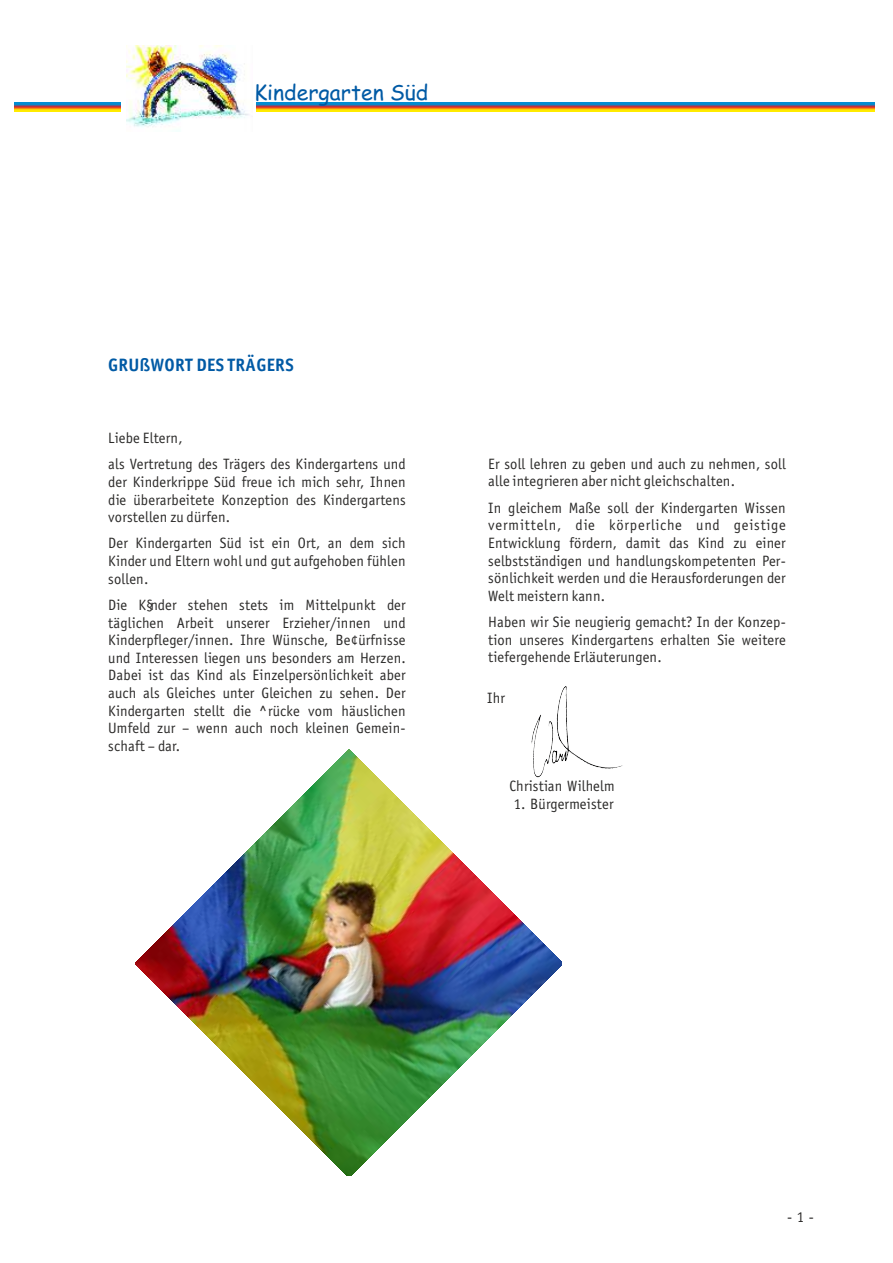
<style>
.page{position:relative;width:893px;height:1263px;background:#fff}
.page>*{position:absolute;margin:0;border:0;box-sizing:border-box;transform-origin:0 0}
.t1{font:21.3px "Comic Sans MS";color:#005aa5}
.t2{font:700 18px "Officina Sans";color:#005aa5}
.t3{font:15px/17.5px "Officina Sans";color:#2b2a29;text-align:justify}
</style>
<div class="page">
<img style="left:136px;top:750px;width:426px;height:426px">
<img style="left:127px;top:45px;width:126px;height:86px">
<svg style="left:15px;top:103px;width:105px;height:8px"></svg>
<svg style="left:256px;top:103px;width:618px;height:8px;background:#9f8652"></svg>
<img style="left:531px;top:686px;width:92px;height:91px">
<h1 class="t1" style="left:254px;top:83px;width:176px">Kindergarten Süd</h1>
<p class="t2" style="left:108px;top:358px;width:187px">GRUßWORT DES TRÄGERS</p>
<p class="t3" style="left:108px;top:426px;width:299px;line-height:26.4px">Liebe Eltern,<br>als Vertretung des Trägers des Kindergartens und</p>
<p class="t3" style="left:108px;top:474px;width:299px">der Kinderkrippe Süd freue ich mich sehr, Ihnen die überarbeitete Konzeption des Kindergartens vorstellen zu dürfen.</p>
<p class="t3" style="left:108px;top:536px;width:299px">Der Kindergarten Süd ist ein Ort, an dem sich Kinder und Eltern wohl und gut aufgehoben fühlen sollen.</p>
<p class="t3" style="left:108px;top:597px;width:299px">Die K§nder stehen stets im Mittelpunkt der täglichen Arbeit unserer Erzieher/innen und Kinderpfleger/innen. Ihre Wünsche, Be¢ürfnisse und Interessen liegen uns besonders am Herzen.<br>Dabei ist das Kind als Einzelpersönlichkeit aber auch als Gleiches unter Gleichen zu sehen. Der Kindergarten stellt die ^rücke vom häuslichen Umfeld zur – wenn auch noch kleinen Gemein&shy;schaft – dar.</p>
<p class="t3" style="left:488px;top:456px;width:299px">Er soll lehren zu geben und auch zu nehmen, soll alle integrieren aber nicht gleichschalten.</p>
<p class="t3" style="left:488px;top:500px;width:299px">In gleichem Maße soll der Kindergarten Wissen vermitteln, die körperliche und geistige Entwicklung fördern, damit das Kind zu einer selbstständigen und handlungskompetenten Per&shy;sönlichkeit werden und die Herausforderungen der Welt meistern kann.</p>
<p class="t3" style="left:488px;top:614px;width:299px">Haben wir Sie neugierig gemacht? In der Konzep&shy;tion unseres Kindergartens erhalten Sie weitere tiefergehende Erläuterungen.</p>
<p class="t3" style="left:487px;top:690px;width:20px">Ihr</p>
<p class="t3" style="left:509px;top:778px;width:107px">Christian Wilhelm</p>
<p class="t3" style="left:514px;top:796px;width:102px">1. Bürgermeister</p>
<p class="t3" style="left:787px;top:1209px;width:28px">- 1 -</p>
</div>
